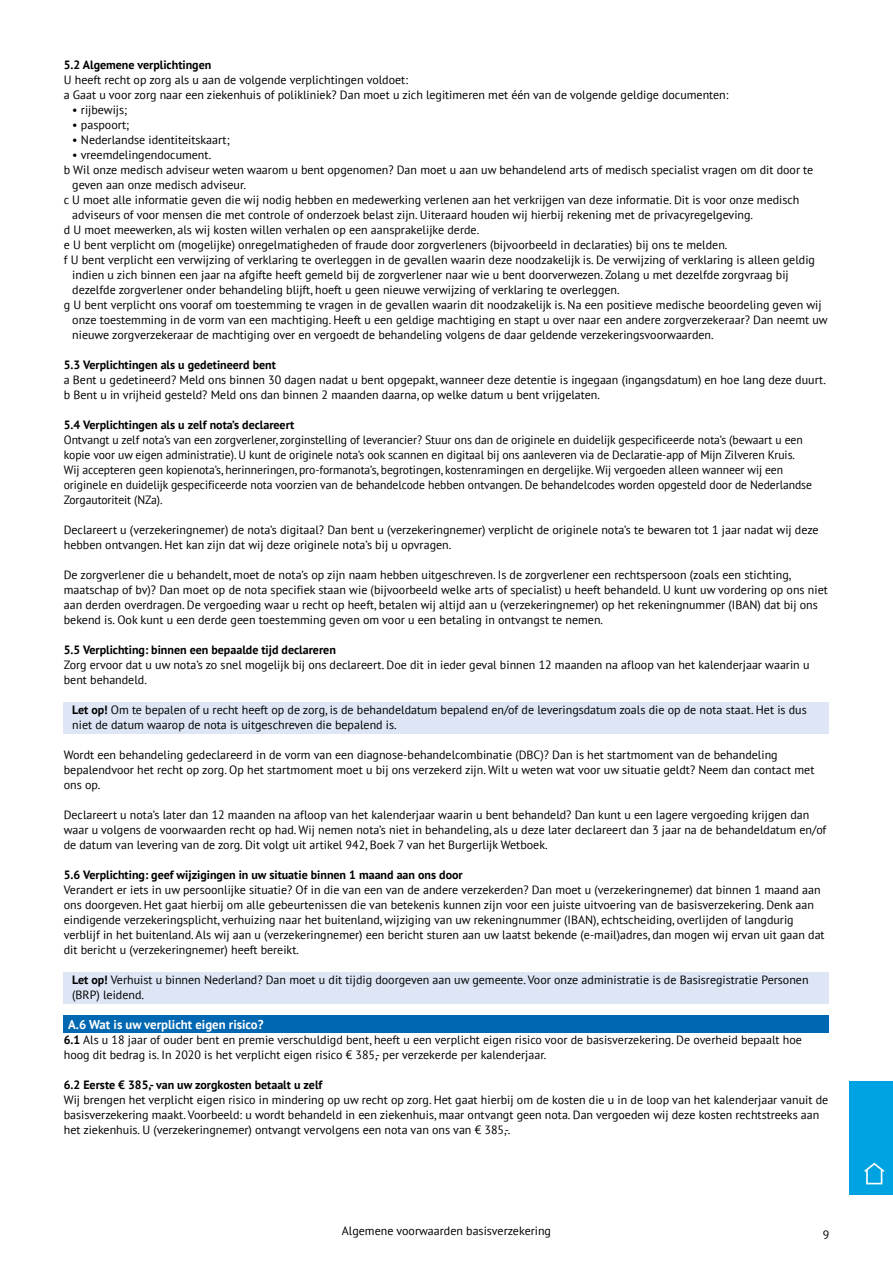
<style>
.page{position:relative;width:893px;height:1263px;background:#fff}
.page>*{position:absolute;margin:0;border:0;box-sizing:border-box;transform-origin:0 0}
.t1{font:700 12.75px "PT Sans";color:#fff}
.t2{font:12px/15px "PT Sans";color:#000}
.t3{font:700 12px "PT Sans";color:#000}
.s1{font-weight:700}
</style>
<div class="page">
<div style="left:64px;top:702px;width:765px;height:31px;background:#dee6f5"></div>
<div style="left:64px;top:972px;width:765px;height:31px;background:#dee6f5"></div>
<div style="left:64px;top:1015px;width:765px;height:18px;background:#0067b2"></div>
<div style="left:849px;top:1081px;width:44px;height:114px;background:#00a3e2"></div>
<svg style="left:864px;top:1162px;width:21px;height:12px"></svg>
<div style="left:866px;top:1169px;width:16px;height:15px;background:#00a3e2;border:2px solid #fff"></div>
<p class="t3" style="left:64px;top:57px;width:149px">5.2 Algemene verplichtingen</p>
<p class="t2" style="left:64px;top:72px;width:666px">U heeft recht op zorg als u aan de volgende verplichtingen voldoet:<br>a Gaat u voor zorg naar een ziekenhuis of polikliniek? Dan moet u zich legitimeren met één van de volgende geldige documenten:</p>
<p class="t2" style="left:72px;top:102px;width:56px">• rijbewijs;</p>
<p class="t2" style="left:72px;top:117px;width:59px">• paspoort;</p>
<p class="t2" style="left:72px;top:132px;width:159px">• Nederlandse identiteitskaart;</p>
<p class="t2" style="left:72px;top:147px;width:141px">• vreemdelingendocument.</p>
<p class="t2" style="left:64px;top:162px;width:751px">b Wil onze medisch adviseur weten waarom u bent opgenomen? Dan moet u aan uw behandelend arts of medisch specialist vragen om dit door te</p>
<p class="t2" style="left:72px;top:177px;width:175px">geven aan onze medisch adviseur.</p>
<p class="t2" style="left:64px;top:192px;width:737px">c U moet alle informatie geven die wij nodig hebben en medewerking verlenen aan het verkrijgen van deze informatie. Dit is voor onze medisch</p>
<p class="t2" style="left:72px;top:207px;width:682px">adviseurs of voor mensen die met controle of onderzoek belast zijn. Uiteraard houden wij hierbij rekening met de privacyregelgeving.</p>
<p class="t2" style="left:64px;top:222px;width:417px">d U moet meewerken, als wij kosten willen verhalen op een aansprakelijke derde.</p>
<p class="t2" style="left:64px;top:237px;width:665px">e U bent verplicht om (mogelijke) onregelmatigheden of fraude door zorgverleners (bijvoorbeeld in declaraties) bij ons te melden.</p>
<p class="t2" style="left:64px;top:252px;width:753px">f U bent verplicht een verwijzing of verklaring te overleggen in de gevallen waarin deze noodzakelijk is. De verwijzing of verklaring is alleen geldig</p>
<p class="t2" style="left:72px;top:267px;width:718px">indien u zich binnen een jaar na afgifte heeft gemeld bij de zorgverlener naar wie u bent doorverwezen. Zolang u met dezelfde zorgvraag bij</p>
<p class="t2" style="left:72px;top:282px;width:549px">dezelfde zorgverlener onder behandeling blijft, hoeft u geen nieuwe verwijzing of verklaring te overleggen.</p>
<p class="t2" style="left:64px;top:297px;width:759px">g U bent verplicht ons vooraf om toestemming te vragen in de gevallen waarin dit noodzakelijk is. Na een positieve medische beoordeling geven wij</p>
<p class="t2" style="left:72px;top:312px;width:757px">onze toestemming in de vorm van een machtiging. Heeft u een geldige machtiging en stapt u over naar een andere zorgverzekeraar? Dan neemt uw</p>
<p class="t2" style="left:72px;top:327px;width:643px">nieuwe zorgverzekeraar de machtiging over en vergoedt de behandeling volgens de daar geldende verzekeringsvoorwaarden.</p>
<p class="t3" style="left:64px;top:357px;width:214px">5.3 Verplichtingen als u gedetineerd bent</p>
<p class="t2" style="left:64px;top:372px;width:764px">a Bent u gedetineerd? Meld ons binnen 30 dagen nadat u bent opgepakt, wanneer deze detentie is ingegaan (ingangsdatum) en hoe lang deze duurt. b Bent u in vrijheid gesteld? Meld ons dan binnen 2 maanden daarna, op welke datum u bent vrijgelaten.</p>
<p class="t3" style="left:64px;top:417px;width:232px">5.4 Verplichtingen als u zelf nota’s declareert</p>
<p class="t2" style="left:64px;top:432px;width:750px">Ontvangt u zelf nota’s van een zorgverlener, zorginstelling of leverancier? Stuur ons dan de originele en duidelijk gespecificeerde nota’s (bewaart u een kopie voor uw eigen administratie). U kunt de originele nota’s ook scannen en digitaal bij ons aanleveren via de Declaratie-app of Mijn Zilveren Kruis.<br>Wij accepteren geen kopienota’s, herinneringen, pro-formanota’s, begrotingen, kostenramingen en dergelijke. Wij vergoeden alleen wanneer wij een originele en duidelijk gespecificeerde nota voorzien van de behandelcode hebben ontvangen. De behandelcodes worden opgesteld door de Nederlandse Zorgautoriteit (NZa).</p>
<p class="t2" style="left:64px;top:522px;width:756px">Declareert u (verzekeringnemer) de nota’s digitaal? Dan bent u (verzekeringnemer) verplicht de originele nota’s te bewaren tot 1 jaar nadat wij deze hebben ontvangen. Het kan zijn dat wij deze originele nota’s bij u opvragen.</p>
<p class="t2" style="left:64px;top:567px;width:765px">De zorgverlener die u behandelt, moet de nota’s op zijn naam hebben uitgeschreven. Is de zorgverlener een rechtspersoon (zoals een stichting, maatschap of bv)? Dan moet op de nota specifiek staan wie (bijvoorbeeld welke arts of specialist) u heeft behandeld. U kunt uw vordering op ons niet aan derden overdragen. De vergoeding waar u recht op heeft, betalen wij altijd aan u (verzekeringnemer) op het rekeningnummer (IBAN) dat bij ons bekend is. Ook kunt u een derde geen toestemming geven om voor u een betaling in ontvangst te nemen.</p>
<p class="t3" style="left:64px;top:642px;width:274px">5.5 Verplichting: binnen een bepaalde tijd declareren</p>
<p class="t2" style="left:64px;top:657px;width:747px">Zorg ervoor dat u uw nota’s zo snel mogelijk bij ons declareert. Doe dit in ieder geval binnen 12 maanden na afloop van het kalenderjaar waarin u bent behandeld.</p>
<p class="t2" style="left:72px;top:702px;width:736px"><span class="s1">Let op!</span> Om te bepalen of u recht heeft op de zorg, is de behandeldatum bepalend en/of de leveringsdatum zoals die op de nota staat. Het is dus niet de datum waarop de nota is uitgeschreven die bepalend is.</p>
<p class="t2" style="left:64px;top:747px;width:752px">Wordt een behandeling gedeclareerd in de vorm van een diagnose-behandelcombinatie (DBC)? Dan is het startmoment van de behandeling bepalendvoor het recht op zorg. Op het startmoment moet u bij ons verzekerd zijn. Wilt u weten wat voor uw situatie geldt? Neem dan contact met ons op.</p>
<p class="t2" style="left:64px;top:807px;width:764px">Declareert u nota’s later dan 12 maanden na afloop van het kalenderjaar waarin u bent behandeld? Dan kunt u een lagere vergoeding krijgen dan waar u volgens de voorwaarden recht op had. Wij nemen nota’s niet in behandeling, als u deze later declareert dan 3 jaar na de behandeldatum en/of de datum van levering van de zorg. Dit volgt uit artikel 942, Boek 7 van het Burgerlijk Wetboek.</p>
<p class="t3" style="left:64px;top:867px;width:401px">5.6 Verplichting: geef wijzigingen in uw situatie binnen 1 maand aan ons door</p>
<p class="t2" style="left:64px;top:882px;width:762px">Verandert er iets in uw persoonlijke situatie? Of in die van een van de andere verzekerden? Dan moet u (verzekeringnemer) dat binnen 1 maand aan ons doorgeven. Het gaat hierbij om alle gebeurtenissen die van betekenis kunnen zijn voor een juiste uitvoering van de basisverzekering. Denk aan eindigende verzekeringsplicht, verhuizing naar het buitenland, wijziging van uw rekeningnummer (IBAN), echtscheiding, overlijden of langdurig verblijf in het buitenland. Als wij aan u (verzekeringnemer) een bericht sturen aan uw laatst bekende (e-mail)adres, dan mogen wij ervan uit gaan dat dit bericht u (verzekeringnemer) heeft bereikt.</p>
<p class="t2" style="left:72px;top:972px;width:738px"><span class="s1">Let op!</span> Verhuist u binnen Nederland? Dan moet u dit tijdig doorgeven aan uw gemeente. Voor onze administratie is de Basisregistratie Personen (BRP) leidend.</p>
<p class="t1" style="left:68px;top:1016px;width:197px">A.6 Wat is uw verplicht eigen risico?</p>
<p class="t2" style="left:64px;top:1032px;width:740px"><span class="s1">6.1</span> Als u 18 jaar of ouder bent en premie verschuldigd bent, heeft u een verplicht eigen risico voor de basisverzekering. De overheid bepaalt hoe hoog dit bedrag is. In 2020 is het verplicht eigen risico € 385,- per verzekerde per kalenderjaar.</p>
<p class="t3" style="left:64px;top:1077px;width:260px">6.2 Eerste € 385,- van uw zorgkosten betaalt u zelf</p>
<p class="t2" style="left:64px;top:1092px;width:766px">Wij brengen het verplicht eigen risico in mindering op uw recht op zorg. Het gaat hierbij om de kosten die u in de loop van het kalenderjaar vanuit de basisverzekering maakt. Voorbeeld: u wordt behandeld in een ziekenhuis, maar ontvangt geen nota. Dan vergoeden wij deze kosten rechtstreeks aan het ziekenhuis. U (verzekeringnemer) ontvangt vervolgens een nota van ons van € 385,-.</p>
<p class="t2" style="left:342px;top:1223px;width:211px">Algemene voorwaarden basisverzekering</p>
<p class="t2" style="left:823px;top:1227px;width:8px">9</p>
</div>
